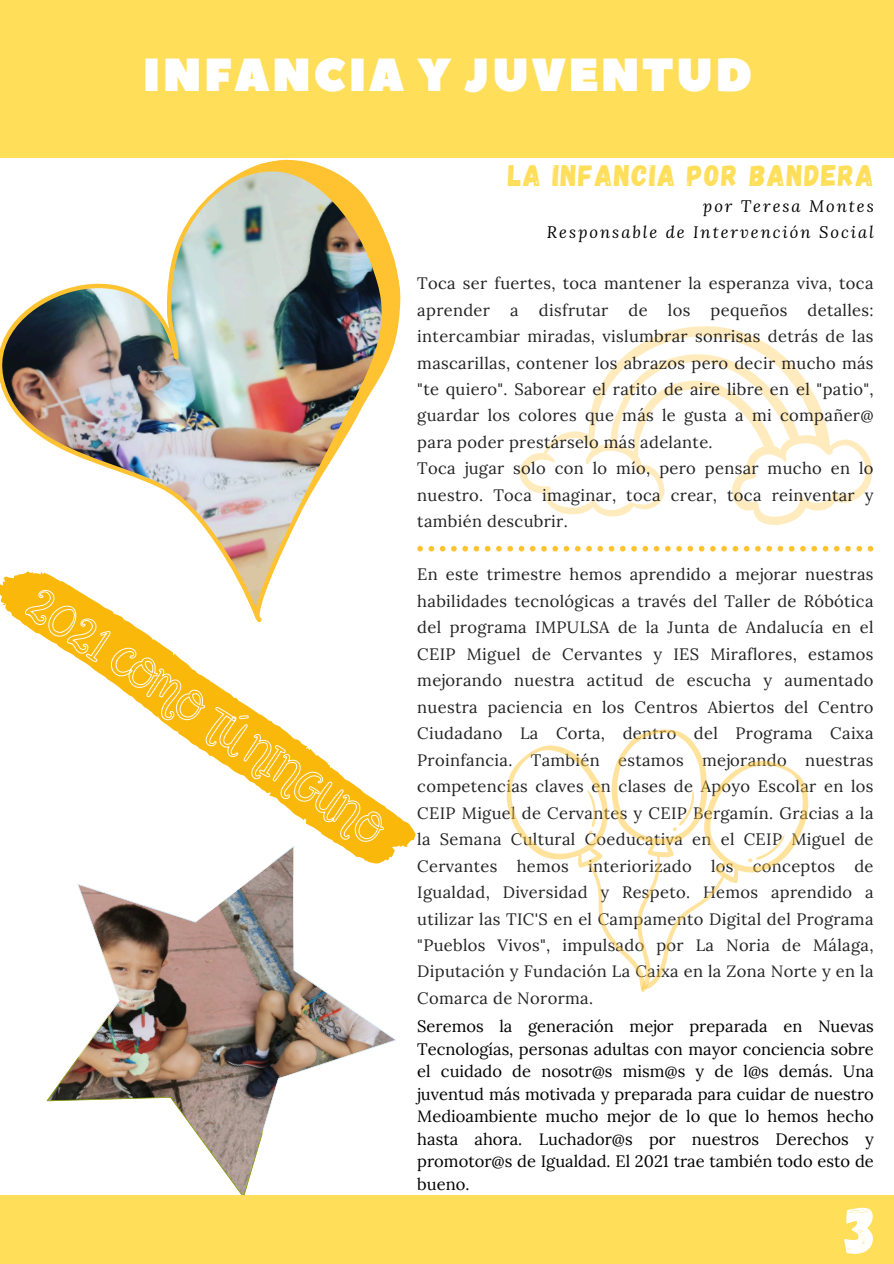
<style>
.page{position:relative;width:894px;height:1264px;background:#fff}
.page>*{position:absolute;margin:0;border:0;box-sizing:border-box;transform-origin:0 0}
.t1{font:67.5px "Gagalin";color:#fff}
.t2{font:46.35px "Peace Sans";letter-spacing:.05em;color:#fff}
.t3{font:29.7px "Gagalin";letter-spacing:.05em;color:#ffde59}
.t4{font:16.5px/26.4px "Lora";letter-spacing:.02em;color:#222;text-align:justify}
.t5{font:16.5px/22.5px "Lora";color:#000;text-align:justify}
.t6{font:italic 16.5px "Lora";letter-spacing:.12em;color:#000}
</style>
<div class="page">
<div style="left:0;top:0;width:893px;height:158px;background:#ffde59"></div>
<img style="left:46px;top:895px;width:350px;height:300px">
<div style="left:0;top:1195px;width:893px;height:68px;background:#ffde59"></div>
<svg style="left:519px;top:326px;width:353px;height:199px"></svg>
<img style="left:0;top:159px;width:401px;height:388px">
<svg style="left:506px;top:745px;width:65px;height:115px"></svg>
<svg style="left:719px;top:761px;width:90px;height:126px"></svg>
<svg style="left:746px;top:830px;width:40px;height:35px"></svg>
<svg style="left:571px;top:729px;width:148px;height:263px"></svg>
<svg style="left:417px;top:546px;width:456px;height:5px"></svg>
<svg style="left:0;top:547px;width:415px;height:348px"></svg>
<p class="t2" style="left:143px;top:44px;width:611px">INFANCIA Y JUVENTUD</p>
<p class="t3" style="left:508px;top:157px;width:367px">LA INFANCIA POR BANDERA</p>
<h3 class="t6" style="left:702px;top:195px;width:172px">por Teresa Montes</h3>
<p class="t6" style="left:546px;top:221px;width:328px">Responsable de Intervención Social</p>
<p class="t4" style="left:417px;top:270px;width:457px">Toca ser fuertes, toca mantener la esperanza viva, toca aprender a disfrutar de los pequeños detalles: intercambiar miradas, vislumbrar sonrisas detrás de las mascarillas, contener los abrazos pero decir mucho más "te quiero". Saborear el ratito de aire libre en el "patio", guardar los colores que más le gusta a mi compañer@ para poder prestárselo más adelante.</p>
<p class="t4" style="left:417px;top:455px;width:457px">Toca jugar solo con lo mío, pero pensar mucho en lo nuestro. Toca imaginar, toca crear, toca reinventar y también descubrir.</p>
<p class="t4" style="left:417px;top:561px;width:457px">En este trimestre hemos aprendido a mejorar nuestras habilidades tecnológicas a través del Taller de Róbótica del programa IMPULSA de la Junta de Andalucía en el CEIP Miguel de Cervantes y IES Miraflores, estamos mejorando nuestra actitud de escucha y aumentado nuestra paciencia en los Centros Abiertos del Centro Ciudadano La Corta, dentro del Programa Caixa Proinfancia. También estamos mejorando nuestras competencias claves en clases de Apoyo Escolar en los CEIP Miguel de Cervantes y CEIP Bergamín. Gracias a la la Semana Cultural Coeducativa en el CEIP Miguel de Cervantes hemos interiorizado los conceptos de Igualdad, Diversidad y Respeto. Hemos aprendido a utilizar las TIC'S en el Campamento Digital del Programa "Pueblos Vivos", impulsado por La Noria de Málaga, Diputación y Fundación La Caixa en la Zona Norte y en la Comarca de Nororma.</p>
<p class="t5" style="left:417px;top:1014px;width:458px">Seremos la generación mejor preparada en Nuevas Tecnologías, personas adultas con mayor conciencia sobre el cuidado de nosotr@s mism@s y de l@s demás. Una juventud más motivada y preparada para cuidar de nuestro Medioambiente mucho mejor de lo que lo hemos hecho hasta ahora. Luchador@s por nuestros Derechos y promotor@s de Igualdad. El 2021 trae también todo esto de bueno.</p>
<p class="t1" style="left:844px;top:1185px;width:33px">3</p>
</div>
